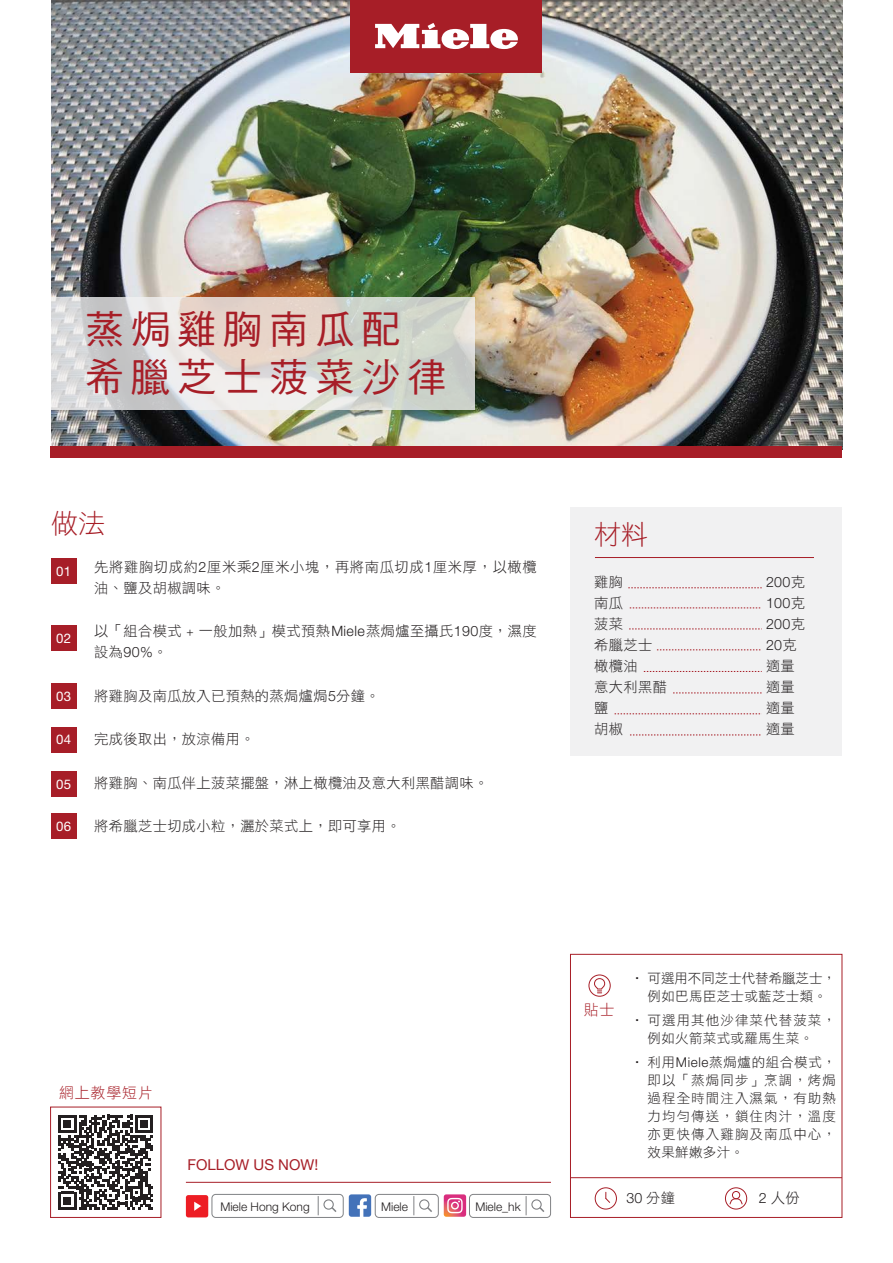
<style>
.page{position:relative;width:893px;height:1263px;background:#fff}
.page>*{position:absolute;margin:0;border:0;box-sizing:border-box;transform-origin:0 0}
.t1{font:39px/48px "DF Hei Std W5";letter-spacing:.18em;color:#a71e27}
.t2{font:27px "DF Hei Std W3";color:#a71e27}
.t3{font:15px "Helvetica Neue LT Std";color:#a71e27}
.t4{font:15px "DF Hei Std W3";letter-spacing:.05em;color:#a71e27}
.t5{font:14.25px/21px "DF Hei Std W3";letter-spacing:.025em;color:#231f20}
.t6{font:14.25px/21px "DF Hei Std W3";letter-spacing:.045em;color:#231f20}
.t7{font:300 14.25px "Helvetica Neue LT Std";letter-spacing:.025em;color:#231f20}
.t8{font:13.5px/18px "DF Hei Std W3";letter-spacing:.08em;color:#231f20;text-align:center}
.t9{font:13.5px/18px "DF Hei Std W3";letter-spacing:-.005em;color:#231f20;text-align:center}
.t10{font:13.2px "Helvetica Neue LT Std";letter-spacing:.025em;color:#fff}
.t11{font:300 12px "Helvetica Neue LT Std";color:#231f20}
.s1{font-family:"Helvetica Neue LT Std";font-weight:300}
.s2{font-family:"DF Hei Std W3";font-weight:400}
</style>
<div class="page">
<img style="left:51px;top:0;width:791px;height:447px">
<div style="left:570px;top:508px;width:272px;height:248px;background:#f1f1f2"></div>
<div style="left:351px;top:0;width:191px;height:72px;background:#a71e27"></div>
<svg style="left:375px;top:23px;width:143px;height:26px"></svg>
<hr style="left:595px;top:557px;width:219px;height:1px;background:#a71e27">
<div style="left:51px;top:447px;width:791px;height:11px;background:#a71e27"></div>
<div style="left:50px;top:1107px;width:111px;height:111px;border:1px solid #a71e27"></div>
<svg style="left:58px;top:1115px;width:95px;height:94px"></svg>
<hr style="left:186px;top:1182px;width:365px;height:1px;background:#a71e27">
<div style="left:212px;top:1194px;width:132px;height:24px;border:1px solid #808285;border-radius:4px"></div>
<svg style="left:318px;top:1196px;width:1px;height:19px"></svg>
<div style="left:323px;top:1199px;width:11px;height:11px;border:1px solid #808285;border-radius:50%"></div>
<svg style="left:331px;top:1207px;width:5px;height:5px"></svg>
<div style="left:186px;top:1195px;width:22px;height:22px;background:#ed1d24;border-radius:2px"></div>
<svg style="left:194px;top:1202px;width:8px;height:9px"></svg>
<svg style="left:349px;top:1194px;width:22px;height:23px"></svg>
<div style="left:375px;top:1194px;width:64px;height:24px;border:1px solid #818285;border-radius:4px"></div>
<svg style="left:413px;top:1196px;width:1px;height:19px"></svg>
<div style="left:469px;top:1194px;width:82px;height:24px;border:1px solid #818285;border-radius:4px"></div>
<svg style="left:526px;top:1196px;width:1px;height:19px"></svg>
<div style="left:531px;top:1199px;width:11px;height:11px;border:1px solid #818285;border-radius:50%"></div>
<svg style="left:539px;top:1207px;width:5px;height:5px"></svg>
<div style="left:419px;top:1199px;width:10px;height:11px;border:1px solid #818285;border-radius:50%"></div>
<svg style="left:427px;top:1207px;width:5px;height:5px"></svg>
<svg style="left:444px;top:1194px;width:22px;height:23px"></svg>
<svg style="left:51px;top:297px;width:424px;height:112px"></svg>
<div style="left:595px;top:1187px;width:22px;height:22px;border:1px solid #a71e27;border-radius:50%"></div>
<svg style="left:605px;top:1192px;width:6px;height:11px"></svg>
<div style="left:725px;top:1187px;width:22px;height:22px;border:1px solid #a71e27;border-radius:50%"></div>
<svg style="left:729px;top:1198px;width:14px;height:7px"></svg>
<div style="left:732px;top:1191px;width:8px;height:8px;border:1px solid #a71e27;border-radius:50%"></div>
<div style="left:588px;top:974px;width:23px;height:23px;border:1px solid #a71e27;border-radius:50%"></div>
<svg style="left:594px;top:978px;width:11px;height:15px"></svg>
<div style="left:570px;top:954px;width:272px;height:264px;border:1px solid #a71e27"></div>
<hr style="left:570px;top:1177px;width:272px;height:1px;background:#a71e27">
<div style="left:51px;top:771px;width:26px;height:26px;background:#a71e28"></div>
<div style="left:51px;top:814px;width:26px;height:25px;background:#a71e28"></div>
<div style="left:51px;top:727px;width:26px;height:25px;background:#a71e28"></div>
<div style="left:51px;top:683px;width:26px;height:26px;background:#a71e28"></div>
<div style="left:51px;top:625px;width:26px;height:25px;background:#a71e28"></div>
<div style="left:51px;top:558px;width:26px;height:26px;background:#a71e28"></div>
<svg style="left:628px;top:587px;width:134px;height:1px"></svg>
<svg style="left:657px;top:649px;width:104px;height:1px"></svg>
<svg style="left:644px;top:671px;width:118px;height:1px"></svg>
<svg style="left:673px;top:692px;width:89px;height:1px"></svg>
<svg style="left:615px;top:713px;width:146px;height:1px"></svg>
<svg style="left:630px;top:734px;width:131px;height:1px"></svg>
<svg style="left:629px;top:628px;width:133px;height:1px"></svg>
<svg style="left:630px;top:607px;width:131px;height:1px"></svg>
<h1 class="t1" style="left:85px;top:304px;width:363px">蒸焗雞胸南瓜配希臘芝士菠菜沙律</h1>
<h2 class="t2" style="left:51px;top:509px;width:55px">做法</h2>
<h2 class="t2" style="left:594px;top:519px;width:55px">材料</h2>
<p class="t10" style="left:56px;top:563px;width:17px">01</p>
<p class="t10" style="left:56px;top:630px;width:17px">02</p>
<p class="t10" style="left:56px;top:688px;width:17px">03</p>
<p class="t10" style="left:56px;top:732px;width:17px">04</p>
<p class="t10" style="left:56px;top:776px;width:17px">05</p>
<p class="t10" style="left:56px;top:819px;width:17px">06</p>
<p class="t6" style="left:94px;top:556px;width:444px">先將雞胸切成約<span class="s1">2</span>厘米乘<span class="s1">2</span>厘米小塊，再將南瓜切成<span class="s1">1</span>厘米厚，以橄欖油、鹽及胡椒調味。</p>
<p class="t5" style="left:94px;top:620px;width:444px">以「組合模式 + 一般加熱」模式預熱<span class="s1">Miele</span>蒸焗爐至攝氏<span class="s1">190</span>度，濕度設為<span class="s1">90%</span>。</p>
<p class="t5" style="left:94px;top:685px;width:287px">將雞胸及南瓜放入已預熱的蒸焗爐焗<span class="s1">5</span>分鐘。</p>
<p class="t5" style="left:94px;top:728px;width:162px">完成後取出，放涼備用。</p>
<p class="t5" style="left:94px;top:772px;width:396px">將雞胸、南瓜伴上菠菜擺盤，淋上橄欖油及意大利黑醋調味。</p>
<p class="t5" style="left:94px;top:815px;width:308px">將希臘芝士切成小粒，灑於菜式上，即可享用。</p>
<p class="t5" style="left:594px;top:571px;width:30px">雞胸</p>
<p class="t7" style="left:766px;top:573px;width:41px">200<span class="s2">克</span></p>
<p class="t5" style="left:594px;top:592px;width:30px">南瓜</p>
<p class="t7" style="left:766px;top:594px;width:41px">100<span class="s2">克</span></p>
<p class="t5" style="left:594px;top:613px;width:30px">菠菜</p>
<p class="t7" style="left:766px;top:615px;width:41px">200<span class="s2">克</span></p>
<p class="t5" style="left:594px;top:634px;width:60px">希臘芝士</p>
<p class="t7" style="left:766px;top:636px;width:32px">20<span class="s2">克</span></p>
<p class="t5" style="left:594px;top:655px;width:45px">橄欖油</p>
<p class="t5" style="left:766px;top:655px;width:30px">適量</p>
<p class="t5" style="left:594px;top:676px;width:74px">意大利黑醋</p>
<p class="t5" style="left:766px;top:676px;width:30px">適量</p>
<p class="t5" style="left:594px;top:697px;width:16px">鹽</p>
<p class="t5" style="left:766px;top:697px;width:30px">適量</p>
<p class="t5" style="left:594px;top:718px;width:30px">胡椒</p>
<p class="t5" style="left:766px;top:718px;width:30px">適量</p>
<p class="t4" style="left:59px;top:1084px;width:95px">網上教學短片</p>
<p class="t3" style="left:187px;top:1155px;width:132px">FOLLOW US NOW!</p>
<p class="t11" style="left:220px;top:1199px;width:91px">Miele Hong Kong</p>
<p class="t11" style="left:381px;top:1199px;width:28px">Miele</p>
<p class="t11" style="left:475px;top:1199px;width:47px">Miele_hk</p>
<p class="t4" style="left:584px;top:1001px;width:32px">貼士</p>
<p class="t9" style="left:631px;top:969px;width:207px">‧ 可選用不同芝士代替希臘芝士，例如巴馬臣芝士或藍芝士類。</p>
<p class="t8" style="left:631px;top:1011px;width:207px">‧ 可選用其他沙律菜代替菠菜，例如火箭菜式或羅馬生菜。</p>
<p class="t8" style="left:648px;top:1053px;width:190px;text-align:justify;text-indent:-17px">‧ 利用<span class="s1">Miele</span>蒸焗爐的組合模式，即以「蒸焗同步」烹調，烤焗過程全時間注入濕氣，有助熱力均勻傳送，鎖住肉汁，溫度亦更快傳入雞胸及南瓜中心，效果鮮嫩多汁。</p>
<p class="t7" style="left:626px;top:1189px;width:50px">30 <span class="s2">分鐘</span></p>
<p class="t5" style="left:759px;top:1187px;width:42px"><span class="s1">2</span> 人份</p>
</div>
